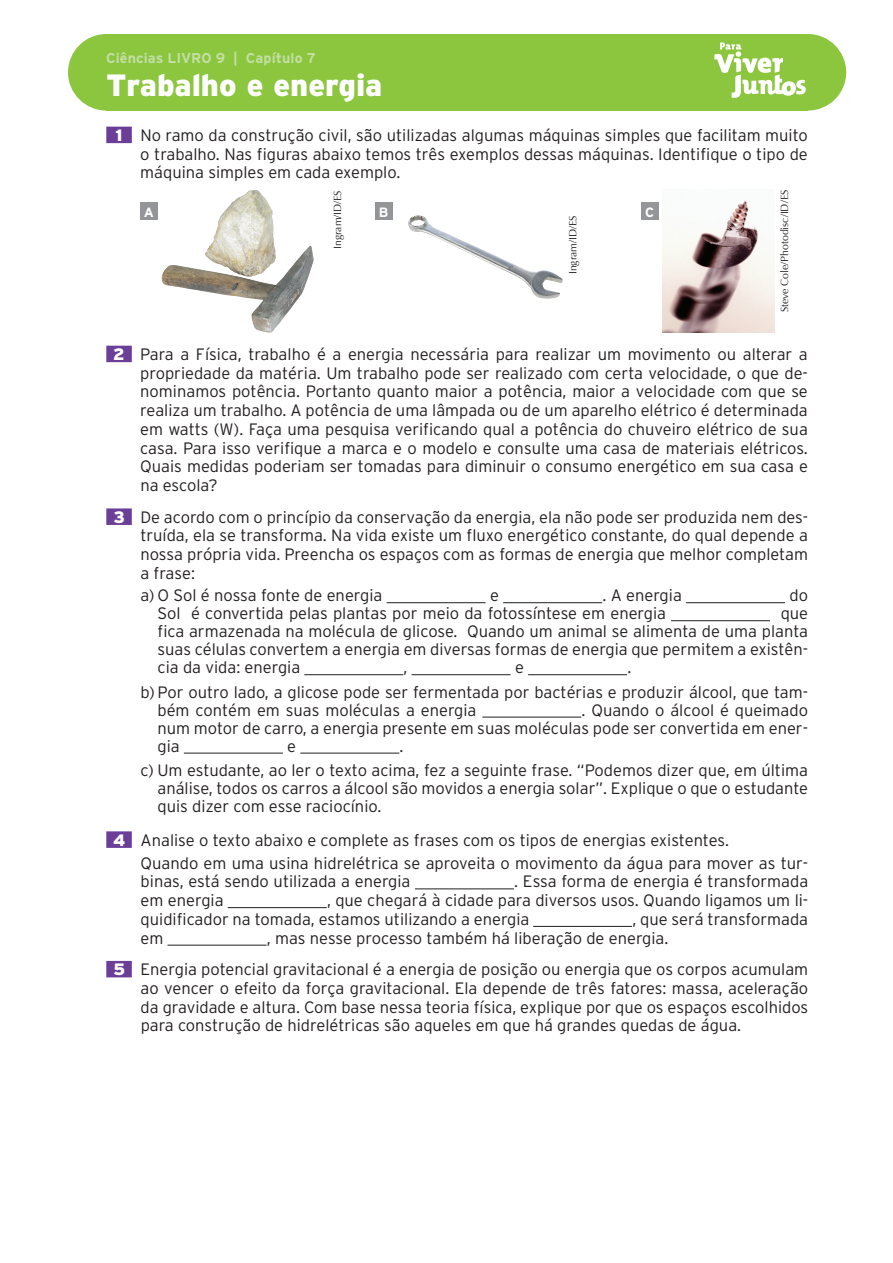
<style>
.page{position:relative;width:893px;height:1263px;background:#fff}
.page>*{position:absolute;margin:0;border:0;box-sizing:border-box;transform-origin:0 0}
.t1{font:900 30.75px "Interstate";color:#fff}
.t2{font:300 16.5px/18.8px "Interstate";color:#231f20;text-align:justify}
.t3{font:700 14.25px "Interstate";letter-spacing:.005em;color:#c3dfa4}
.t4{font:700 13.5px "Interstate";color:#fff}
.t5{font:10.5px "Optima";color:#231f20}
.s1{font-weight:900;color:#fff}
</style>
<div class="page">
<div style="left:770px;top:34px;width:76px;height:77px;background:#8bc63e;border-radius:50%"></div>
<div style="left:68px;top:34px;width:77px;height:77px;background:#8bc63e;border-radius:50%"></div>
<div style="left:106px;top:34px;width:702px;height:77px;background:#8bc63e"></div>
<svg style="left:714px;top:43px;width:92px;height:55px"></svg>
<div style="left:106px;top:127px;width:26px;height:16px;background:#6b3e98"></div>
<div style="left:106px;top:346px;width:26px;height:16px;background:#6b3e98"></div>
<div style="left:106px;top:508px;width:26px;height:17px;background:#6b3e98"></div>
<hr style="left:387px;top:602px;width:99px;height:1px;background:#231f20">
<hr style="left:503px;top:602px;width:99px;height:1px;background:#231f20">
<hr style="left:686px;top:602px;width:99px;height:1px;background:#231f20">
<hr style="left:671px;top:620px;width:99px;height:1px;background:#231f20">
<hr style="left:304px;top:674px;width:99px;height:1px;background:#231f20">
<hr style="left:412px;top:674px;width:99px;height:1px;background:#231f20">
<hr style="left:528px;top:674px;width:99px;height:1px;background:#231f20">
<hr style="left:482px;top:717px;width:99px;height:1px;background:#231f20">
<hr style="left:184px;top:753px;width:99px;height:1px;background:#231f20">
<hr style="left:300px;top:753px;width:99px;height:1px;background:#231f20">
<div style="left:106px;top:831px;width:26px;height:17px;background:#6b3e98"></div>
<hr style="left:415px;top:888px;width:99px;height:1px;background:#231f20">
<hr style="left:228px;top:907px;width:99px;height:1px;background:#231f20">
<hr style="left:533px;top:926px;width:99px;height:1px;background:#231f20">
<hr style="left:168px;top:945px;width:99px;height:1px;background:#231f20">
<div style="left:106px;top:961px;width:26px;height:16px;background:#6b3e98"></div>
<img style="left:205px;top:190px;width:71px;height:87px">
<img style="left:408px;top:215px;width:155px;height:84px">
<img style="left:662px;top:200px;width:112px;height:133px">
<div style="left:140px;top:203px;width:17px;height:17px;background:#939598"></div>
<div style="left:375px;top:203px;width:17px;height:17px;background:#939598"></div>
<div style="left:641px;top:203px;width:17px;height:17px;background:#939598"></div>
<p class="t3" style="left:106px;top:50px;width:211px">Ciências LIVRO 9 | Capítulo 7</p>
<h1 class="t1" style="left:106px;top:67px;width:277px">Trabalho e energia</h1>
<p class="t2" style="left:140px;top:126px;width:669px;text-indent:-25px"><span class="s1">1</span> No ramo da construção civil, são utilizadas algumas máquinas simples que facilitam muito o trabalho. Nas figuras abaixo temos três exemplos dessas máquinas. Identifique o tipo de máquina simples em cada exemplo.</p>
<p class="t5" style="left:332px;top:249px;width:60px;rotate:-90deg">Ingram/ID/ES</p>
<p class="t4" style="left:144px;top:204px;width:12px">A</p>
<p class="t4" style="left:379px;top:204px;width:11px">B</p>
<p class="t4" style="left:645px;top:204px;width:11px">C</p>
<p class="t5" style="left:567px;top:274px;width:60px;rotate:-90deg">Ingram/ID/ES</p>
<p class="t5" style="left:778px;top:312px;width:124px;rotate:-90deg">Steve Cole/Photodisc/ID/ES</p>
<p class="t2" style="left:140px;top:345px;width:669px;text-indent:-27px"><span class="s1">2</span> Para a Física, trabalho é a energia necessária para realizar um movimento ou alterar a propriedade da matéria. Um trabalho pode ser realizado com certa velocidade, o que de&shy;nominamos potência. Portanto quanto maior a potência, maior a velocidade com que se realiza um trabalho. A potência de uma lâmpada ou de um aparelho elétrico é determinada em watts (W). Faça uma pesquisa verificando qual a potência do chuveiro elétrico de sua casa. Para isso verifique a marca e o modelo e consulte uma casa de materiais elétricos.<br>Quais medidas poderiam ser tomadas para diminuir o consumo energético em sua casa e na escola?</p>
<p class="t2" style="left:140px;top:507px;width:669px;text-indent:-27px"><span class="s1">3</span> De acordo com o princípio da conservação da energia, ela não pode ser produzida nem des&shy;truída, ela se transforma. Na vida existe um fluxo energético constante, do qual depende a nossa própria vida. Preencha os espaços com as formas de energia que melhor completam a frase:</p>
<p class="t2" style="left:140px;top:586px;width:243px">a) O Sol é nossa fonte de energia</p>
<p class="t2" style="left:490px;top:586px;width:10px">e</p>
<p class="t2" style="left:602px;top:586px;width:81px">. A energia</p>
<p class="t2" style="left:790px;top:586px;width:20px">do</p>
<p class="t2" style="left:158px;top:604px;width:510px">Sol é convertida pelas plantas por meio da fotossíntese em energia</p>
<p class="t2" style="left:158px;top:604px;width:652px;line-height:18px;text-indent:623px">que fica armazenada na molécula de glicose. Quando um animal se alimenta de uma planta suas células convertem a energia em diversas formas de energia que permitem a existên&shy;cia da vida: energia</p>
<p class="t2" style="left:404px;top:658px;width:5px">,</p>
<p class="t2" style="left:515px;top:658px;width:10px">e</p>
<p class="t2" style="left:141px;top:655px;width:669px;line-height:24.3px;text-indent:487px">.<br>b) Por outro lado, a glicose pode ser fermentada por bactérias e produzir álcool, que tam-</p>
<p class="t2" style="left:157px;top:700px;width:321px">bém contém em suas moléculas a energia</p>
<p class="t2" style="left:157px;top:700px;width:652px;line-height:18px;text-indent:424px">. Quando o álcool é queimado num motor de carro, a energia presente em suas moléculas pode ser convertida em ener&shy;gia</p>
<p class="t2" style="left:287px;top:736px;width:10px">e</p>
<p class="t2" style="left:140px;top:733px;width:669px;line-height:24.3px;text-indent:259px">.<br>c) Um estudante, ao ler o texto acima, fez a seguinte frase. “Podemos dizer que, em última</p>
<p class="t2" style="left:157px;top:779px;width:652px;line-height:18px">análise, todos os carros a álcool são movidos a energia solar”. Explique o que o estudante quis dizer com esse raciocínio.</p>
<p class="t2" style="left:141px;top:828px;width:669px;line-height:23px;text-indent:-27px"><span class="s1">4</span> Analise o texto abaixo e complete as frases com os tipos de energias existentes.<br>Quando em uma usina hidrelétrica se aproveita o movimento da água para mover as tur-</p>
<p class="t2" style="left:141px;top:872px;width:271px">binas, está sendo utilizada a energia</p>
<p class="t2" style="left:514px;top:872px;width:295px">. Essa forma de energia é transformada</p>
<p class="t2" style="left:141px;top:891px;width:84px">em energia</p>
<p class="t2" style="left:141px;top:891px;width:669px;text-indent:186px">, que chegará à cidade para diversos usos. Quando ligamos um li&shy;quidificador na tomada, estamos utilizando a energia</p>
<p class="t2" style="left:632px;top:909px;width:177px">, que será transformada</p>
<p class="t2" style="left:113px;top:922px;width:696px;line-height:31.5px;text-indent:153px">, mas nesse processo também há liberação de energia.<br><span class="s1">5</span> Energia potencial gravitacional é a energia de posição ou energia que os corpos acumulam</p>
<p class="t2" style="left:141px;top:978px;width:669px">ao vencer o efeito da força gravitacional. Ela depende de três fatores: massa, aceleração da gravidade e altura. Com base nessa teoria física, explique por que os espaços escolhidos para construção de hidrelétricas são aqueles em que há grandes quedas de água.</p>
<p class="t2" style="left:141px;top:928px;width:24px">em</p>
</div>
